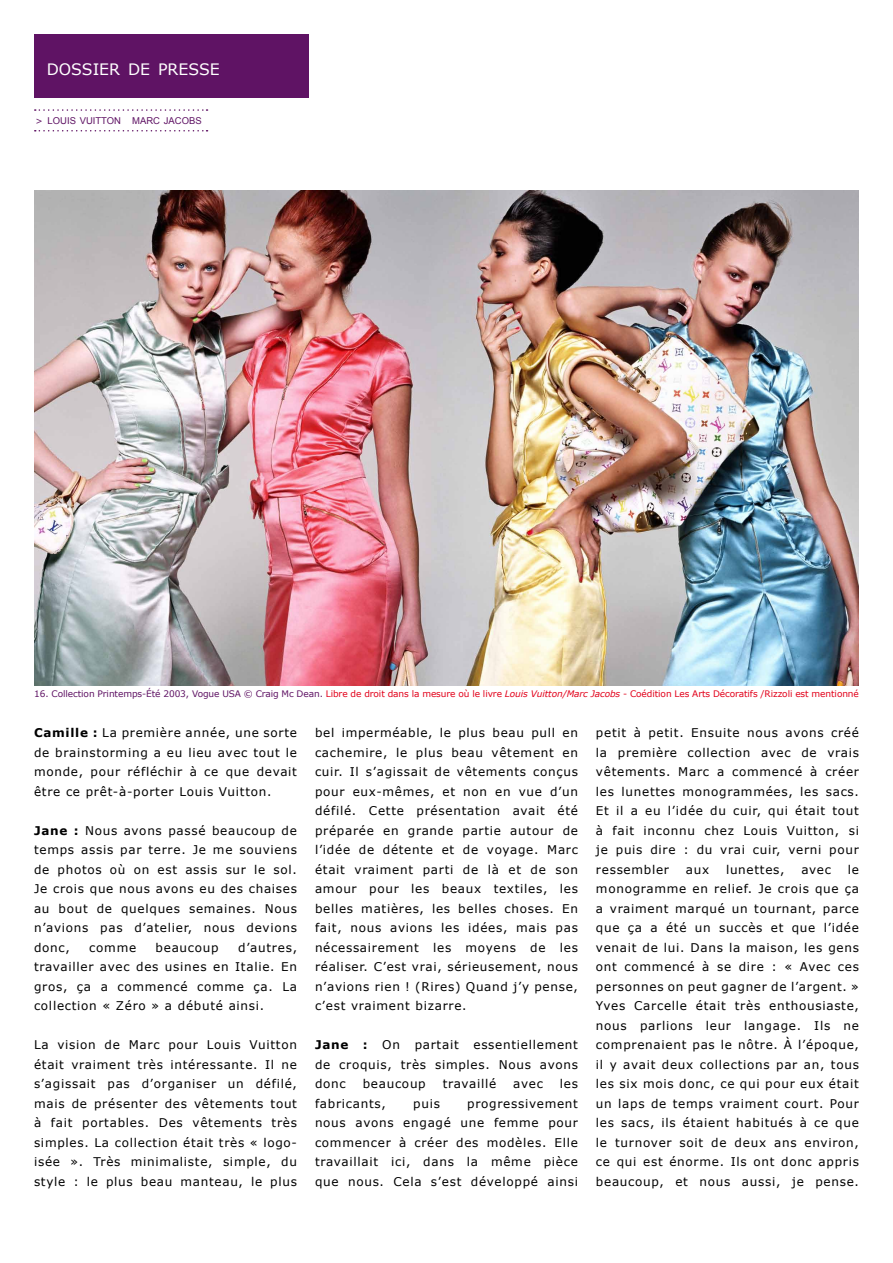
<style>
.page{position:relative;width:893px;height:1263px;background:#fff}
.page>*{position:absolute;margin:0;border:0;box-sizing:border-box;transform-origin:0 0}
.t1{font:15.75px "Verdana";color:#fff}
.t2{font:12px/19.5px "Verdana";letter-spacing:.06em;color:#000;text-align:justify}
.t3{font:9.45px "Arial";color:#5f1364}
.t4{font:9px "Verdana";letter-spacing:-.01em;color:#e2001a}
.s1{font-family:"Verdana";font-size:9px}
.s2{color:#5f1364}
.s3{font-style:italic}
.s4{font-weight:700}
</style>
<div class="page">
<svg style="left:35px;top:130px;width:173px;height:1px"></svg>
<svg style="left:35px;top:109px;width:173px;height:2px"></svg>
<div style="left:34px;top:34px;width:275px;height:64px;background:#5f1364"></div>
<img style="left:34px;top:191px;width:825px;height:495px">
<h1 class="t1" style="left:47px;top:59px;width:175px">DOSSIER DE PRESSE</h1>
<p class="t3" style="left:36px;top:114px;width:168px"><span class="s1">&gt;</span> LOUIS VUITTON MARC JACOBS</p>
<p class="t4" style="left:34px;top:688px;width:826px"><span class="s2">16. Collection Printemps-Été 2003, Vogue U SA © Craig Mc Dean.</span> Libre de droit dans la mesure où le livre <span class="s3">Louis Vuitton/Marc Jacobs</span> - Coédition Les Arts Décoratifs /Rizzoli est mentionné</p>
<p class="t2" style="left:34px;top:723px;width:265px"><span class="s4">Camille :</span> La première année, une sorte de brainstorming a eu lieu avec tout le monde, pour réfléchir à ce que devait être ce prêt-à-porter Louis Vuitton.</p>
<p class="t2" style="left:34px;top:821px;width:265px"><span class="s4">Jane :</span> Nous avons passé beaucoup de temps assis par terre. Je me souviens de photos où on est assis sur le sol.<br>Je crois que nous avons eu des chaises au bout de quelques semaines. Nous n’avions pas d’atelier, nous devions donc,</p>
<p class="t2" style="left:34px;top:938px;width:265px;text-indent:204px">d’autres, travailler avec des usines en Italie. En gros, ça a commencé comme ça. La collection « Zéro » a débuté ainsi.</p>
<p class="t2" style="left:34px;top:1035px;width:265px">La vision de Marc pour Louis Vuitton était vraiment très intéressante. Il ne s’agissait pas d’organiser un défilé, mais de présenter des vêtements tout à fait portables. Des vêtements très simples. La collection était très « logo&shy;isée ». Très minimaliste, simple, du style : le plus beau manteau, le plus</p>
<p class="t2" style="left:89px;top:938px;width:48px">comme</p>
<p class="t2" style="left:156px;top:938px;width:65px">beaucoup</p>
<p class="t2" style="left:315px;top:723px;width:265px">bel imperméable, le plus beau pull en cachemire, le plus beau vêtement en cuir. Il s’agissait de vêtements conçus pour eux-mêmes, et non en vue d’un défilé. Cette présentation avait été préparée en grande partie autour de l’idée de détente et de voyage. Marc était vraiment parti de là et de son amour pour les beaux textiles, les belles matières, les belles choses. En fait, nous avions les idées, mais pas nécessairement les moyens de les réaliser. C’est vrai, sérieusement, nous n’avions rien ! (Rires) Quand j’y pense, c’est vraiment bizarre.</p>
<p class="t2" style="left:315px;top:1035px;width:264px"><span class="s4">Jane :</span> On partait essentiellement de croquis, très simples. Nous avons donc</p>
<p class="t2" style="left:363px;top:1074px;width:65px">beaucoup</p>
<p class="t2" style="left:443px;top:1074px;width:55px">travaillé</p>
<p class="t2" style="left:513px;top:1074px;width:31px">avec</p>
<p class="t2" style="left:560px;top:1074px;width:20px">les</p>
<p class="t2" style="left:315px;top:1094px;width:72px">fabricants,</p>
<p class="t2" style="left:413px;top:1094px;width:28px">puis</p>
<p class="t2" style="left:315px;top:1094px;width:265px;text-indent:152px">progressivement nous avons engagé une femme pour commencer à créer des modèles. Elle travaillait ici, dans la même pièce que nous. Cela s’est développé ainsi</p>
<p class="t2" style="left:596px;top:723px;width:265px">petit à petit. Ensuite nous avons créé la première collection avec de vrais vêtements. Marc a commencé à créer les lunettes monogrammées, les sacs.<br>Et il a eu l’idée du cuir, qui était tout à fait inconnu chez Louis Vuitton, si je puis dire : du vrai cuir, verni pour ressembler</p>
<p class="t2" style="left:596px;top:860px;width:265px;text-indent:252px">le monogramme en relief. Je crois que ça a vraiment marqué un tournant, parce que ça a été un succès et que l’idée venait de lui. Dans la maison, les gens ont commencé à se dire : « Avec ces personnes on peut gagner de l’argent. » Yves Carcelle était très enthousiaste, nous parlions leur langage. Ils ne comprenaient pas le nôtre. À l’époque, il y avait deux collections par an, tous les six mois donc, ce qui pour eux était un laps de temps vraiment court. Pour les sacs, ils étaient habitués à ce que le turnover soit de deux ans environ, ce qui est énorme. Ils ont donc appris beaucoup, et nous aussi, je pense.</p>
<p class="t2" style="left:686px;top:860px;width:25px">aux</p>
<p class="t2" style="left:726px;top:860px;width:60px">lunettes,</p>
<p class="t2" style="left:801px;top:860px;width:31px">avec</p>
</div>
